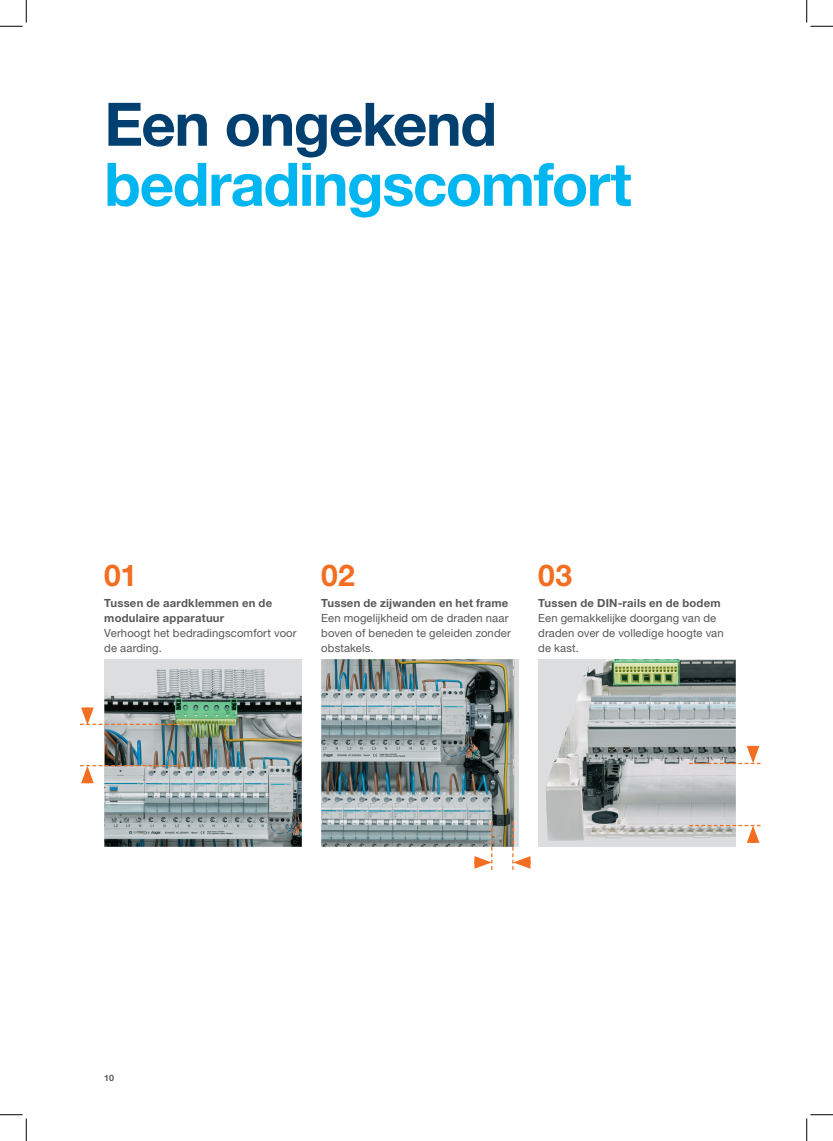
<style>
.page{position:relative;width:833px;height:1141px;background:#fff}
.page>*{position:absolute;margin:0;border:0;box-sizing:border-box;transform-origin:0 0}
.t1{font:700 60px "Helvetica Neue LTW1 G";letter-spacing:-.025em;color:#00b6f0}
.t2{font:700 60px "Helvetica Neue LTW1 G";letter-spacing:-.025em;color:#004071}
.t3{font:700 30px "Helvetica Neue LTW1 G";color:#f36e21}
.t4{font:11.25px/15px "Helvetica Neue LTW1 G";letter-spacing:.01em;color:#57585a}
.t5{font:700 11.25px/15px "Helvetica Neue LTW1 G";letter-spacing:.02em;color:#57585a}
.t6{font:700 8.75px "Helvetica Neue LTW1 G";color:#57585a}
</style>
<div class="page">
<div style="left:104px;top:659px;width:197px;height:187px;background:#dcdddf"></div>
<img style="left:104px;top:669px;width:197px;height:177px">
<img style="left:321px;top:659px;width:193px;height:187px">
<div style="left:538px;top:659px;width:197px;height:187px;background:#dcdddf"></div>
<img style="left:546px;top:659px;width:189px;height:181px">
<svg style="left:474px;top:821px;width:18px;height:48px"></svg>
<svg style="left:512px;top:821px;width:18px;height:48px"></svg>
<svg style="left:80px;top:707px;width:103px;height:17px"></svg>
<svg style="left:688px;top:824px;width:72px;height:18px"></svg>
<svg style="left:80px;top:765px;width:103px;height:18px"></svg>
<svg style="left:688px;top:745px;width:72px;height:19px"></svg>
<svg style="left:0;top:0;width:27px;height:27px"></svg>
<svg style="left:0;top:1114px;width:27px;height:26px"></svg>
<svg style="left:806px;top:0;width:26px;height:27px"></svg>
<svg style="left:806px;top:1114px;width:26px;height:26px"></svg>
<h1 class="t2" style="left:104px;top:87px;width:394px">Een ongekend</h1>
<h1 class="t1" style="left:104px;top:147px;width:528px">bedradingscomfort</h1>
<h2 class="t3" style="left:104px;top:556px;width:34px">01</h2>
<p class="t5" style="left:104px;top:595px;width:169px">Tussen de aardklemmen en de modulaire apparatuur</p>
<p class="t4" style="left:104px;top:625px;width:194px">Verhoogt het bedradingscomfort voor de aarding.</p>
<h2 class="t3" style="left:321px;top:556px;width:35px">02</h2>
<p class="t5" style="left:321px;top:595px;width:188px">Tussen de zijwanden en het frame</p>
<p class="t4" style="left:321px;top:610px;width:191px">Een mogelijkheid om de draden naar boven of beneden te geleiden zonder obstakels.</p>
<h2 class="t3" style="left:538px;top:556px;width:35px">03</h2>
<p class="t5" style="left:538px;top:595px;width:184px">Tussen de DIN-rails en de bodem</p>
<p class="t4" style="left:538px;top:610px;width:187px">Een gemakkelijke doorgang van de draden over de volledige hoogte van de kast.</p>
<p class="t6" style="left:104px;top:1072px;width:11px">10</p>
</div>
